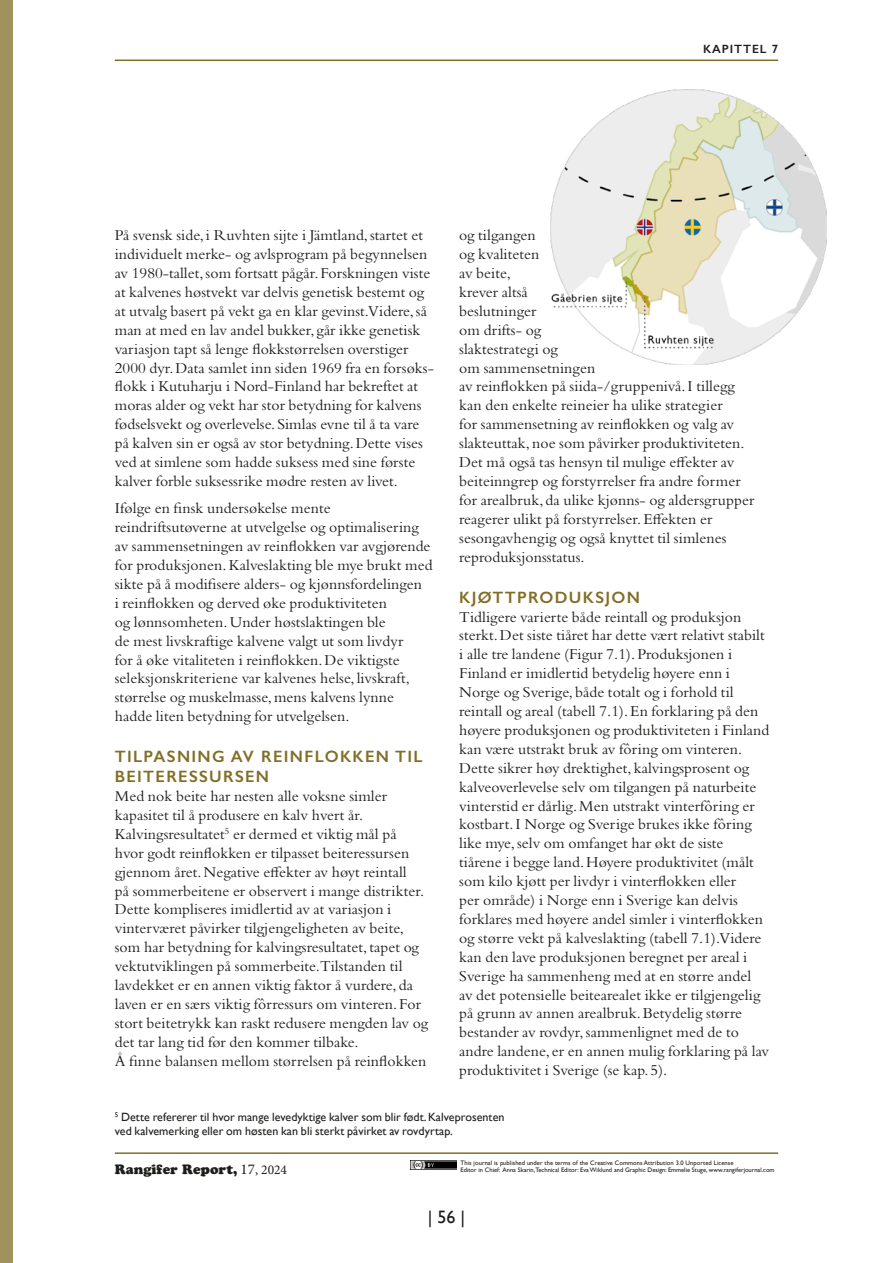
<style>
.page{position:relative;width:893px;height:1263px;background:#fff}
.page>*{position:absolute;margin:0;border:0;box-sizing:border-box;transform-origin:0 0}
.t1{font:18px "Gill Sans";color:#1d1d1b}
.Rubrik_4{font:600 16.5px/19.8px "Gill Sans";letter-spacing:.08em;color:#826e27}
.Brödtext_P{font:15.75px/18.9px "Bembo Std";letter-spacing:.005em;color:#1d1d1b}
.t2{font:13.5px "Cooper Black Std";color:#1d1d1b}
.Brödtext_P-2{font:12px/14.4px "Gill Sans";letter-spacing:.005em;color:#1d1d1b}
.t3{font:600 12px "Gill Sans";letter-spacing:.08em;color:#1d1d1b}
.t4{font:6.45px/7.5px "Gill Sans";color:#1d1d1b}
.s1{font-family:"Minion Pro";font-size:15px}
.s2{font-family:"Minion Pro"}
</style>
<div class="page">
<div style="left:0;top:0;width:13px;height:1263px;background:#a1925d"></div>
<hr style="left:115px;top:60px;width:663px;height:1px;background:#826e27">
<hr style="left:115px;top:1152px;width:663px;height:2px;background:#826e27">
<img style="left:411px;top:1160px;width:45px;height:9px">
<img style="left:550px;top:89px;width:276px;height:275px">
<p class="t3" style="left:703px;top:41px;width:77px">KAPITTEL 7</p>
<p class="Brödtext_P" style="left:115px;top:226px;width:321px">På svensk side, i Ruvhten sijte i Jämtland, startet et individuelt merke- og avlsprogram på begynnelsen av 1980-tallet, som fortsatt pågår. Forskningen viste at kalvenes høstvekt var delvis genetisk bestemt og at utvalg basert på vekt ga en klar gevinst.Videre, så man at med en lav andel bukker, går ikke genetisk variasjon tapt så lenge flokkstørrelsen overstiger 2000 dyr. Data samlet inn siden 1969 fra en forsøks&shy;flokk i Kutuharju i Nord-Finland har bekreftet at moras alder og vekt har stor betydning for kalvens fødselsvekt og overlevelse. Simlas evne til å ta vare på kalven sin er også av stor betydning. Dette vises ved at simlene som hadde suksess med sine første kalver forble suksessrike mødre resten av livet.</p>
<p class="Brödtext_P" style="left:115px;top:499px;width:319px">Ifølge en finsk undersøkelse mente reindriftsutøverne at utvelgelse og optimalisering av sammensetningen av reinflokken var avgjørende for produksjonen. Kalveslakting ble mye brukt med sikte på å modifisere alders- og kjønnsfordelingen<br>i reinflokken og derved øke produktiviteten<br>og lønnsomheten. Under høstslaktingen ble<br>de mest livskraftige kalvene valgt ut som livdyr<br>for å øke vitaliteten i reinflokken. De viktigste seleksjonskriteriene var kalvenes helse, livskraft, størrelse og muskelmasse, mens kalvens lynne hadde liten betydning for utvelgelsen.</p>
<h3 class="Rubrik_4" style="left:115px;top:747px;width:309px">TILPASNING AV REINFLOKKEN TIL<br>BEITERESSURSEN</h3>
<p class="Brödtext_P" style="left:115px;top:786px;width:315px">Med nok beite har nesten alle voksne simler kapasitet til å produsere en kalv hvert år.<br>Kalvingsresultatet<sup>5</sup> er dermed et viktig mål på hvor godt reinflokken er tilpasset beiteressursen gjennom året. Negative effekter av høyt reintall<br>på sommerbeitene er observert i mange distrikter.<br>Dette kompliseres imidlertid av at variasjon i vinterværet påvirker tilgjengeligheten av beite, som har betydning for kalvingsresultatet, tapet og vektutviklingen på sommerbeite.Tilstanden til lavdekket er en annen viktig faktor å vurdere, da laven er en særs viktig fôrressurs om vinteren. For stort beitetrykk kan raskt redusere mengden lav og det tar lang tid før den kommer tilbake.</p>
<p class="Brödtext_P" style="left:115px;top:1051px;width:313px">Å finne balansen mellom størrelsen på reinflokken</p>
<p class="Brödtext_P" style="left:459px;top:226px;width:297px">og tilgangen<br>og kvaliteten<br>av beite,<br>krever altså<br>beslutninger<br>om drifts- og<br>slaktestrategi og<br>om sammensetningen<br>av reinflokken på siida-/gruppenivå. I tillegg kan den enkelte reineier ha ulike strategier<br>for sammensetning av reinflokken og valg av slakteuttak, noe som påvirker produktiviteten.<br>Det må også tas hensyn til mulige effekter av beiteinngrep og forstyrrelser fra andre former for arealbruk, da ulike kjønns- og aldersgrupper reagerer ulikt på forstyrrelser. Effekten er sesongavhengig og også knyttet til simlenes reproduksjonsstatus.</p>
<h3 class="Rubrik_4" style="left:459px;top:587px;width:182px">KJØTTPRODUKSJON</h3>
<p class="Brödtext_P" style="left:459px;top:607px;width:312px">Tidligere varierte både reintall og produksjon sterkt. Det siste tiåret har dette vært relativt stabilt i alle tre landene (Figur 7.1). Produksjonen i Finland er imidlertid betydelig høyere enn i Norge og Sverige, både totalt og i forhold til reintall og areal (tabell 7.1). En forklaring på den høyere produksjonen og produktiviteten i Finland kan være utstrakt bruk av fôring om vinteren.<br>Dette sikrer høy drektighet, kalvingsprosent og kalveoverlevelse selv om tilgangen på naturbeite vinterstid er dårlig. Men utstrakt vinterfôring er kostbart. I Norge og Sverige brukes ikke fôring like mye, selv om omfanget har økt de siste tiårene i begge land. Høyere produktivitet (målt som kilo kjøtt per livdyr i vinterflokken eller<br>per område) i Norge enn i Sverige kan delvis forklares med høyere andel simler i vinterflokken og større vekt på kalveslakting (tabell 7.1).Videre kan den lave produksjonen beregnet per areal i Sverige ha sammenheng med at en større andel<br>av det potensielle beitearealet ikke er tilgjengelig på grunn av annen arealbruk. Betydelig større bestander av rovdyr, sammenlignet med de to andre landene, er en annen mulig forklaring på lav produktivitet i Sverige (se kap. 5).</p>
<p class="Brödtext_P-2" style="left:115px;top:1110px;width:391px"><sup>5</sup> Dette refererer til hvor mange levedyktige kalver som blir født. Kalveprosenten ved kalvemerking eller om høsten kan bli sterkt påvirket av rovdyrtap.</p>
<p class="t2" style="left:115px;top:1161px;width:174px">Rangifer Report, <span class="s1">17</span><span class="s2">, 2024</span></p>
<p class="t4" style="left:460px;top:1159px;width:316px">This journal is published under the terms of the Creative Commons Attribution 3.0 Unported License<br>Editor in Chief: Anna Skarin,Technical Editor: Eva Wiklund and Graphic Design: Emmelie Stuge, www.rangiferjournal.com</p>
<p class="t1" style="left:428px;top:1206px;width:39px">| 56 |</p>
</div>
